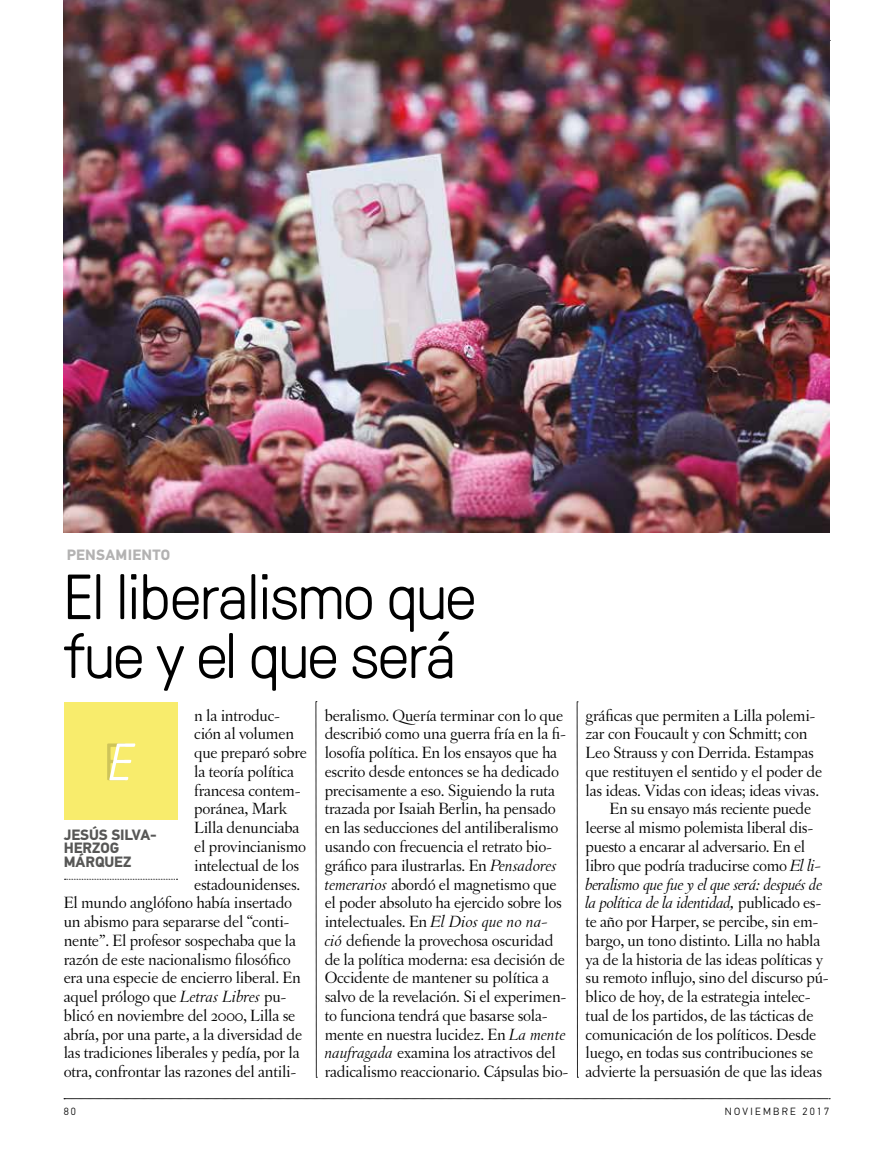
<style>
.page{position:relative;width:893px;height:1149px;background:#fff}
.page>*{position:absolute;margin:0;border:0;box-sizing:border-box;transform-origin:0 0}
.t1{font:300 63.6px/58.8px "GT Pressura";letter-spacing:-.02em;color:#000}
.t2{font:italic 300 52.5px "GT Pressura";color:#fff}
.t3{font:17.25px/18.8px "Letras Oldstyle";letter-spacing:-.015em;color:#000}
.t4{font:italic 17.25px "Letras Oldstyle";letter-spacing:-.02em;color:#000;scale:1.1 1}
.t5{font:700 15px/13.5px "PF Din Text Pro";letter-spacing:-.005em;color:#575756}
.t6{font:700 15px "PF Din Text Pro";letter-spacing:.02em;color:#b3b2b2}
.t7{font:300 10.5px "PF Din Text Pro";letter-spacing:.22em;color:#000}
.s1{font-style:italic}
.s2{font-style:normal}
</style>
<div class="page">
<svg style="left:64px;top:1098px;width:766px;height:1px"></svg>
<svg style="left:316px;top:701px;width:1px;height:376px"></svg>
<svg style="left:577px;top:701px;width:1px;height:376px"></svg>
<div style="left:64px;top:701px;width:114px;height:118px;background:#f8ec6c"></div>
<svg style="left:65px;top:878px;width:113px;height:1px"></svg>
<img style="left:64px;top:0;width:765px;height:532px">
<p class="t6" style="left:67px;top:546px;width:105px">PENSAMIENTO</p>
<h1 class="t1" style="left:64px;top:563px;width:414px">El liberalismo que fue y el que será</h1>
<p class="t3" style="left:194px;top:705px;width:87px">n la introduc-</p>
<p class="t3" style="left:194px;top:724px;width:101px">ción al volumen</p>
<p class="t3" style="left:194px;top:743px;width:114px">que preparó sobre</p>
<p class="t3" style="left:194px;top:761px;width:101px">la teoría política</p>
<p class="t3" style="left:194px;top:780px;width:108px">francesa contem-</p>
<p class="t3" style="left:194px;top:799px;width:95px">poránea, Mark</p>
<p class="t3" style="left:194px;top:818px;width:107px">Lilla denunciaba</p>
<p class="t3" style="left:194px;top:836px;width:113px">el provincianismo</p>
<p class="t3" style="left:194px;top:855px;width:107px">intelectual de los</p>
<p class="t3" style="left:194px;top:874px;width:108px">estadounidenses.</p>
<p class="t3" style="left:64px;top:893px;width:230px">El mundo anglófono había insertado</p>
<p class="t3" style="left:64px;top:911px;width:227px">un abismo para separarse del “conti-</p>
<p class="t3" style="left:64px;top:930px;width:234px">nente”. El profesor sospechaba que la</p>
<p class="t3" style="left:64px;top:949px;width:229px">razón de este nacionalismo filosófico</p>
<p class="t3" style="left:64px;top:968px;width:239px">era una especie de encierro liberal. En</p>
<p class="t3" style="left:64px;top:986px;width:224px">aquel prólogo que <span class="s1">Letras Libres</span> pu-</p>
<p class="t3" style="left:64px;top:1005px;width:233px">blicó en noviembre del 2000, Lilla se</p>
<p class="t3" style="left:64px;top:1024px;width:240px">abría, por una parte, a la diversidad de</p>
<p class="t3" style="left:64px;top:1043px;width:238px">las tradiciones liberales y pedía, por la</p>
<p class="t3" style="left:64px;top:1061px;width:234px">otra, confrontar las razones del antili-</p>
<h2 class="t2" style="left:108px;top:724px;width:25px">E</h2>
<p class="t5" style="left:64px;top:828px;width:94px">JESÚS SILVA-<br>HERZOG<br>MÁRQUEZ</p>
<p class="t3" style="left:325px;top:705px;width:245px">beralismo. Quería terminar con lo que describió como una guerra fría en la fi&shy;losofía política. En los ensayos que ha escrito desde entonces se ha dedicado precisamente a eso. Siguiendo la ruta trazada por Isaiah Berlin, ha pensado en las seducciones del antiliberalismo usando con frecuencia el retrato bio&shy;gráfico para ilustrarlas. En <span class="s1">Pensadores temerarios</span> abordó el magnetismo que el poder absoluto ha ejercido sobre los intelectuales. En <span class="s1">El Dios que no na&shy;ció</span> defiende la provechosa oscuridad de la política moderna: esa decisión de Occidente de mantener su política a salvo de la revelación. Si el experimen&shy;to funciona tendrá que basarse sola&shy;mente en nuestra lucidez. En <span class="s1">La mente naufragada</span> examina los atractivos del radicalismo reaccionario. Cápsulas bio-</p>
<p class="t3" style="left:586px;top:705px;width:231px">gráficas que permiten a Lilla polemi-</p>
<p class="t3" style="left:586px;top:724px;width:223px">zar con Foucault y con Schmitt; con</p>
<p class="t3" style="left:586px;top:743px;width:230px">Leo Strauss y con Derrida. Estampas</p>
<p class="t3" style="left:586px;top:761px;width:238px">que restituyen el sentido y el poder de</p>
<p class="t3" style="left:586px;top:780px;width:235px">las ideas. Vidas con ideas; ideas vivas.</p>
<p class="t3" style="left:610px;top:799px;width:203px">En su ensayo más reciente puede</p>
<p class="t3" style="left:586px;top:818px;width:229px">leerse al mismo polemista liberal dis-</p>
<p class="t3" style="left:586px;top:836px;width:221px">puesto a encarar al adversario. En el</p>
<p class="t3" style="left:586px;top:855px;width:237px">libro que podría traducirse como <span class="s1">El li-</span></p>
<p class="t4" style="left:586px;top:874px;width:217px">beralismo que fue y el que será: después de</p>
<p class="t4" style="left:586px;top:893px;width:216px">la política de la identidad, <span class="s2">publicado es-</span></p>
<p class="t3" style="left:586px;top:911px;width:234px">te año por Harper, se percibe, sin em-</p>
<p class="t3" style="left:586px;top:930px;width:236px">bargo, un tono distinto. Lilla no habla</p>
<p class="t3" style="left:586px;top:949px;width:239px">ya de la historia de las ideas políticas y</p>
<p class="t3" style="left:586px;top:968px;width:245px">su remoto influjo, sino del discurso pú-</p>
<p class="t3" style="left:586px;top:986px;width:226px">blico de hoy, de la estrategia intelec-</p>
<p class="t3" style="left:586px;top:1005px;width:229px">tual de los partidos, de las tácticas de</p>
<p class="t3" style="left:586px;top:1024px;width:232px">comunicación de los políticos. Desde</p>
<p class="t3" style="left:586px;top:1043px;width:229px">luego, en todas sus contribuciones se</p>
<p class="t3" style="left:586px;top:1061px;width:238px">advierte la persuasión de que las ideas</p>
<p class="t7" style="left:64px;top:1104px;width:14px">80</p>
<p class="t7" style="left:725px;top:1104px;width:106px">NOVIEMBRE 2017</p>
</div>
